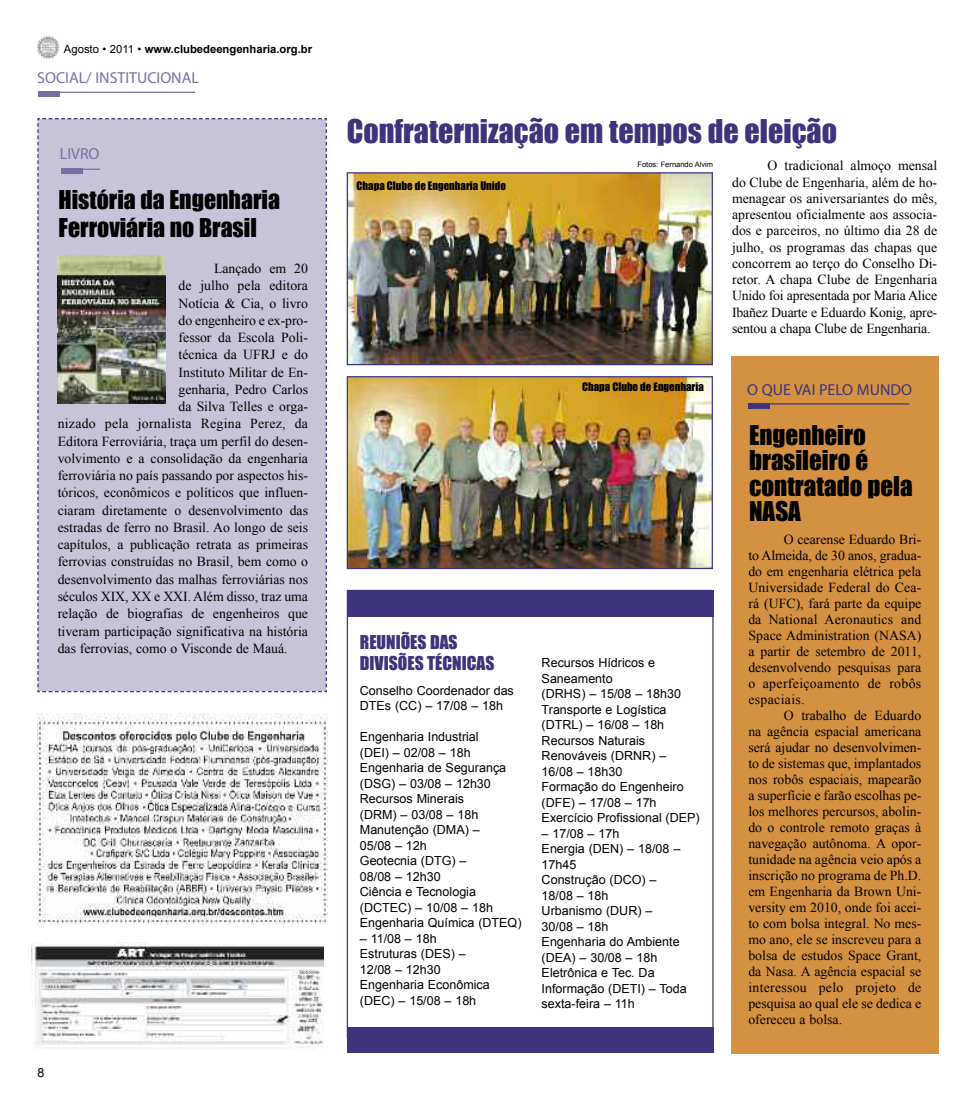
<style>
.page{position:relative;width:975px;height:1099px;background:#fff}
.page>*{position:absolute;margin:0;border:0;box-sizing:border-box;transform-origin:0 0}
.t1{font:30px "Impact";color:#3d347b}
.t2{font:25px/25.2px "Impact";color:#000}
.t3{font:23.75px/28.5px "Impact";color:#000}
.t4{font:17.5px/20.5px "Impact";color:#3d347b}
.t5{font:15.88px "Myriad Pro";color:#7770a3}
.t6{font:15.88px "Myriad Pro";color:#3d347b}
.t7{font:13.75px/16px "Times New Roman";color:#000;text-align:justify}
.t8{font:13.75px "Times New Roman";letter-spacing:.02em;color:#000}
.t9{font:12.5px/15.5px "Arial";color:#000}
.t10{font:700 11.25px "Arial";color:#000}
.t11{font:10.75px "Impact";color:#000}
.t12{font:7.5px "Arial";color:#000}
.s1{font-weight:400}
</style>
<div class="page">
<div style="left:37px;top:118px;width:290px;height:575px;background:#c7c4d9"></div>
<img style="left:37px;top:36px;width:22px;height:23px">
<hr style="left:39px;top:92px;width:156px;height:1px;background:#7770a3">
<div style="left:38px;top:92px;width:22px;height:5px;background:#7770a3"></div>
<hr style="left:62px;top:169px;width:38px;height:1px;background:#7770a3">
<div style="left:61px;top:169px;width:22px;height:5px;background:#7770a3"></div>
<img style="left:38px;top:713px;width:289px;height:212px">
<img style="left:32px;top:942px;width:292px;height:107px">
<img style="left:57px;top:256px;width:108px;height:148px">
<img style="left:349px;top:174px;width:362px;height:189px">
<div style="left:347px;top:172px;width:366px;height:193px;border:1px solid #3d347b"></div>
<img style="left:349px;top:378px;width:362px;height:189px">
<div style="left:347px;top:376px;width:366px;height:193px;border:1px solid #3d347b"></div>
<div style="left:347px;top:1027px;width:366px;height:25px;background:#3d347b"></div>
<div style="left:347px;top:590px;width:366px;height:27px;background:#3d347b"></div>
<div style="left:731px;top:356px;width:207px;height:697px;background:#d49141"></div>
<hr style="left:748px;top:403px;width:161px;height:1px;background:#3d347b">
<div style="left:748px;top:403px;width:21px;height:5px;background:#3d347b"></div>
<p class="t10" style="left:64px;top:43px;width:249px"><span class="s1">Agosto • 2011 •</span> www.clubedeengenharia.org.br</p>
<p class="t5" style="left:37px;top:72px;width:163px">SOCIAL/ INSTITUCIONAL</p>
<p class="t5" style="left:60px;top:148px;width:41px">LIVRO</p>
<h3 class="t3" style="left:59px;top:185px;width:223px">História da Engenharia<br>Ferroviária no Brasil</h3>
<p class="t7" style="left:214px;top:260px;width:95px">Lançado em 20</p>
<p class="t7" style="left:179px;top:278px;width:131px">de julho pela editora</p>
<p class="t7" style="left:179px;top:295px;width:131px">Notícia &amp; Cia, o livro</p>
<p class="t7" style="left:179px;top:312px;width:131px">do engenheiro e ex-pro-</p>
<p class="t7" style="left:179px;top:329px;width:131px">fessor da Escola Poli-</p>
<p class="t7" style="left:179px;top:347px;width:131px">técnica da UFRJ e do</p>
<p class="t7" style="left:179px;top:364px;width:131px">Instituto Militar de En-</p>
<p class="t7" style="left:179px;top:381px;width:131px">genharia, Pedro Carlos</p>
<p class="t7" style="left:179px;top:398px;width:131px">da Silva Telles e orga-</p>
<p class="t8" style="left:58px;top:416px;width:252px">nizado pela jornalista Regina Perez, da</p>
<p class="t7" style="left:58px;top:433px;width:252px">Editora Ferroviária, traça um perfil do desen-</p>
<p class="t7" style="left:58px;top:450px;width:252px">volvimento e a consolidação da engenharia</p>
<p class="t7" style="left:58px;top:467px;width:252px">ferroviária no país passando por aspectos his-</p>
<p class="t7" style="left:58px;top:485px;width:252px">tóricos, econômicos e políticos que influen-</p>
<p class="t7" style="left:58px;top:502px;width:252px">ciaram diretamente o desenvolvimento das</p>
<p class="t7" style="left:58px;top:519px;width:252px">estradas de ferro no Brasil. Ao longo de seis</p>
<p class="t7" style="left:58px;top:536px;width:252px">capítulos, a publicação retrata as primeiras</p>
<p class="t7" style="left:58px;top:554px;width:252px">ferrovias construídas no Brasil, bem como o</p>
<p class="t7" style="left:58px;top:571px;width:252px">desenvolvimento das malhas ferroviárias nos</p>
<p class="t7" style="left:58px;top:588px;width:252px">séculos XIX, XX e XXI. Além disso, traz uma</p>
<p class="t7" style="left:58px;top:605px;width:252px">relação de biografias de engenheiros que</p>
<p class="t7" style="left:58px;top:623px;width:252px">tiveram participação significativa na história</p>
<p class="t7" style="left:58px;top:640px;width:231px">das ferrovias, como o Visconde de Mauá.</p>
<p class="t9" style="left:37px;top:1064px;width:8px">8</p>
<h1 class="t1" style="left:347px;top:112px;width:491px">Confraternização em tempos de eleição</h1>
<p class="t7" style="left:732px;top:158px;width:206px;text-indent:35px">O tradicional almoço mensal do Clube de Engenharia, além de ho&shy;menagear os aniversariantes do mês, apresentou oficialmente aos associa&shy;dos e parceiros, no último dia 28 de julho, os programas das chapas que concorrem ao terço do Conselho Di&shy;retor. A chapa Clube de Engenharia Unido foi apresentada por Maria Alice Ibañez Duarte e Eduardo Konig, apre&shy;sentou a chapa Clube de Engenharia.</p>
<p class="t12" style="left:637px;top:160px;width:77px">Fotos: Fernando Alvim</p>
<p class="t11" style="left:356px;top:179px;width:151px">Chapa Clube de Engenharia Unido</p>
<p class="t11" style="left:582px;top:380px;width:123px">Chapa Clube de Engenharia</p>
<p class="t6" style="left:747px;top:383px;width:166px">O QUE VAI PELO MUNDO</p>
<p class="t4" style="left:360px;top:632px;width:136px">REUNIÕES DAS<br>DIVISÕES TÉCNICAS</p>
<p class="t9" style="left:360px;top:682px;width:155px">Conselho Coordenador das<br>DTEs (CC) – 17/08 – 18h</p>
<p class="t9" style="left:360px;top:729px;width:163px">Engenharia Industrial<br>(DEI) – 02/08 – 18h<br>Engenharia de Segurança (DSG) – 03/08 – 12h30<br>Recursos Minerais<br>(DRM) – 03/08 – 18h<br>Manutenção (DMA) –<br>05/08 – 12h<br>Geotecnia (DTG) –<br>08/08 – 12h30<br>Ciência e Tecnologia (DCTEC) – 10/08 – 18h<br>Engenharia Química (DTEQ)</p>
<p class="t9" style="left:360px;top:930px;width:131px">– 11/08 – 18h<br>Estruturas (DES) –<br>12/08 – 12h30<br>Engenharia Econômica (DEC) – 15/08 – 18h</p>
<p class="t9" style="left:541px;top:655px;width:160px">Recursos Hídricos e<br>Saneamento<br>(DRHS) – 15/08 – 18h30<br>Transporte e Logística (DTRL) – 16/08 – 18h<br>Recursos Naturais<br>Renováveis (DRNR) –<br>16/08 – 18h30<br>Formação do Engenheiro (DFE) – 17/08 – 17h<br>Exercício Profissional (DEP)</p>
<p class="t9" style="left:541px;top:825px;width:146px">– 17/08 – 17h<br>Energia (DEN) – 18/08 –<br>17h45<br>Construção (DCO) –<br>18/08 – 18h<br>Urbanismo (DUR) –<br>30/08 – 18h<br>Engenharia do Ambiente (DEA) – 30/08 – 18h<br>Eletrônica e Tec. Da<br>Informação (DETI) – Toda sexta-feira – 11h</p>
<h2 class="t2" style="left:749px;top:422px;width:165px">Engenheiro brasileiro é contratado pela<br>NASA</h2>
<p class="t7" style="left:748px;top:531px;width:174px;text-indent:35px">O cearense Eduardo Bri&shy;to Almeida, de 30 anos, gradua&shy;do em engenharia elétrica pela Universidade Federal do Cea&shy;rá (UFC), fará parte da equipe da National Aeronautics and Space Administration (NASA) a partir de setembro de 2011, desenvolvendo pesquisas para o aperfeiçoamento de robôs espaciais.</p>
<p class="t7" style="left:748px;top:707px;width:174px;text-indent:35px">O trabalho de Eduardo na agência espacial americana será ajudar no desenvolvimen&shy;to de sistemas que, implantados nos robôs espaciais, mapearão a superfície e farão escolhas pe&shy;los melhores percursos, abolin&shy;do o controle remoto graças à navegação autônoma. A opor&shy;tunidade na agência veio após a inscrição no programa de Ph.D. em Engenharia da Brown Uni&shy;versity em 2010, onde foi acei&shy;to com bolsa integral. No mes&shy;mo ano, ele se inscreveu para a bolsa de estudos Space Grant, da Nasa. A agência espacial se interessou pelo projeto de pesquisa ao qual ele se dedica e ofereceu a bolsa.</p>
</div>
